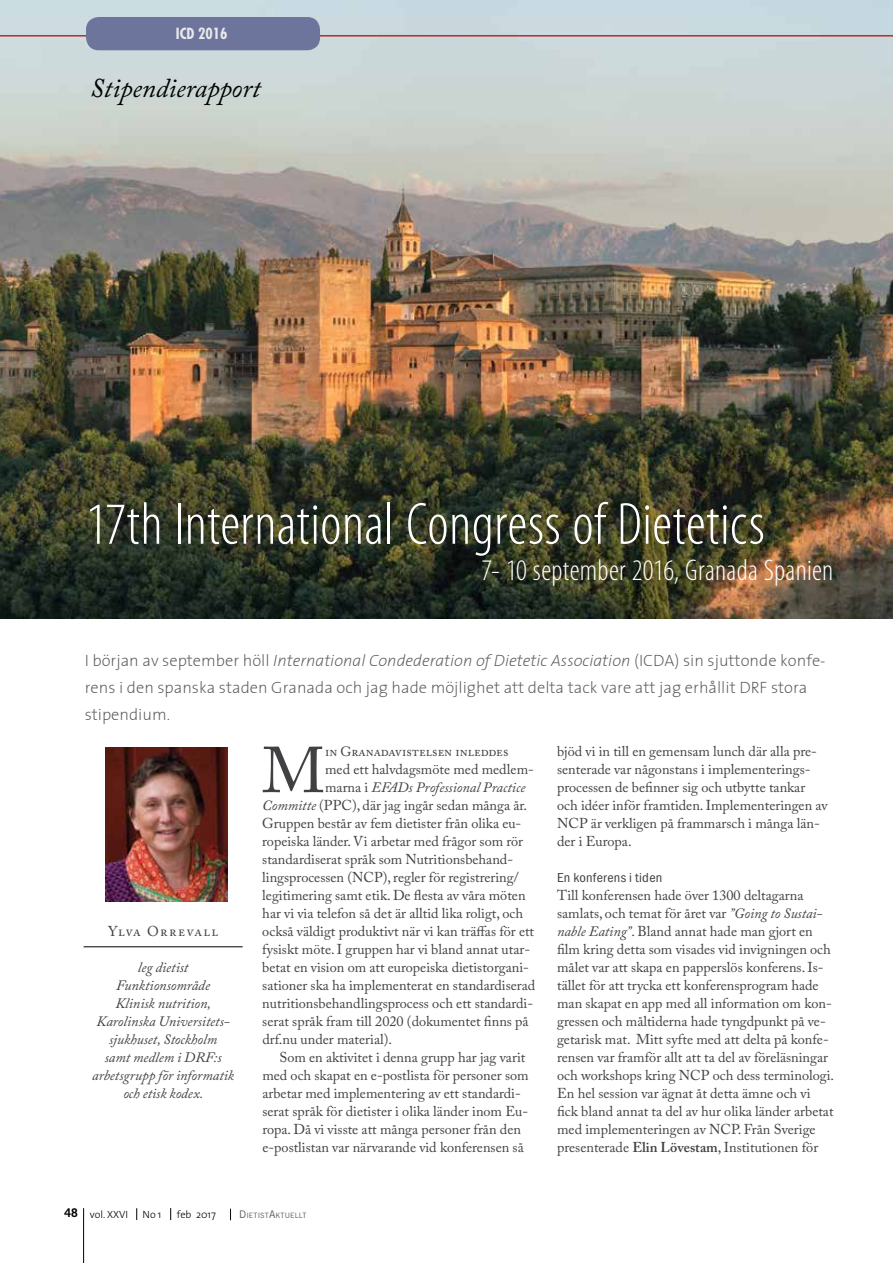
<style>
.page{position:relative;width:893px;height:1263px;background:#fff}
.page>*{position:absolute;margin:0;border:0;box-sizing:border-box;transform-origin:0 0}
.t1{font:64.2px "Adobe Caslon Pro";color:#414042}
.t2{font:300 condensed 60px "Myriad Pro";letter-spacing:.005em;color:#fff}
.t3{font:300 condensed 30px "Myriad Pro";letter-spacing:.01em;color:#fff}
.t4{font:italic 27px "Adobe Caslon Pro";color:#000}
.t5{font:200 16.5px/27px "The Sans";color:#58595b}
.t6{font:700 condensed 15px "Futura Std";color:#e9e9ea}
.t7{font:14.25px/18px "Adobe Caslon Pro";color:#414042}
.t8{font:italic 14.25px/18px "Adobe Caslon Pro";color:#414042;text-align:center}
.t9{font:13.5px "Adobe Caslon Pro";color:#414042}
.t10{font:13.5px "Franklin Gothic Cond";letter-spacing:.02em;color:#414042;scale:1.05 1}
.t11{font:300 10.5px "The Sans";color:#000}
.t12{font:7.35px "Trade Gothic";letter-spacing:.015em;color:#58595b}
.s1{font-style:italic}
.s2{font-weight:600}
.s3{font-style:normal}
.s4{font-family:"Trade Gothic";font-weight:700;font-size:12px}
.s5{font-size:10.5px}
</style>
<div class="page">
<img style="left:0;top:0;width:893px;height:618px">
<hr style="left:0;top:35px;width:893px;height:2px;background:#b8292f">
<div style="left:86px;top:17px;width:234px;height:33px;background:#6e759c;border-radius:13px"></div>
<hr style="left:83px;top:1208px;width:1px;height:55px;background:#000">
<svg style="left:170px;top:1208px;width:1px;height:12px"></svg>
<svg style="left:136px;top:1208px;width:1px;height:12px"></svg>
<hr style="left:84px;top:946px;width:159px;height:1px;background:#000">
<img style="left:105px;top:748px;width:122px;height:153px">
<p class="t6" style="left:176px;top:25px;width:53px">ICD 2016</p>
<h3 class="t4" style="left:90px;top:72px;width:172px">Stipendierapport</h3>
<h2 class="t2" style="left:85px;top:488px;width:681px">17th International Congress of Dietetics</h2>
<h3 class="t3" style="left:481px;top:552px;width:354px">7- 10 september 2016, Granada Spanien</h3>
<p class="t5" style="left:85px;top:646px;width:742px">I början av september höll <span class="s1">International Condederation of Dietetic Association</span> (ICDA) sin sjuttonde konfe&shy;rens i den spanska staden Granada och jag hade möjlighet att delta tack vare att jag erhållit DRF stora stipendium.</p>
<p class="t7" style="left:557px;top:742px;width:272px">bjöd vi in till en gemensam lunch där alla pre&shy;senterade var någonstans i implementerings&shy;processen de befinner sig och utbytte tankar och idéer inför framtiden. Implementeringen av NCP är verkligen på frammarsch i många län&shy;der i Europa.</p>
<p class="t10" style="left:557px;top:870px;width:102px">En konferens i tiden</p>
<p class="t7" style="left:557px;top:886px;width:279px">Till konferensen hade över 1300 deltagarna samlats, och temat för året var <span class="s1">”Going to Sustai&shy;nable Eating”</span>. Bland annat hade man gjort en film kring detta som visades vid invigningen och målet var att skapa en papperslös konferens. Is&shy;tället för att trycka ett konferensprogram hade man skapat en app med all information om kon&shy;gressen och måltiderna hade tyngdpunkt på ve&shy;getarisk mat. Mitt syfte med att delta på konfe&shy;rensen var framför allt att ta del av föreläsningar och workshops kring NCP och dess terminologi.<br>En hel session var ägnat åt detta ämne och vi fick bland annat ta del av hur olika länder arbetat med implementeringen av NCP. Från Sverige presenterade <span class="s2">Elin Lövestam</span>, Institutionen för</p>
<h1 class="t1" style="left:262px;top:732px;width:64px">M</h1>
<p class="t9" style="left:325px;top:743px;width:185px">in Granadavistelsen inleddes</p>
<p class="t7" style="left:325px;top:760px;width:210px">med ett halvdagsmöte med medlem-</p>
<p class="t8" style="left:325px;top:778px;width:202px"><span class="s3">marna i</span> EFADs Professional Practice</p>
<p class="t7" style="left:262px;top:796px;width:266px"><span class="s1">Committe</span> (PPC), där jag ingår sedan många år.</p>
<p class="t7" style="left:262px;top:814px;width:261px">Gruppen består av fem dietister från olika eu-</p>
<p class="t7" style="left:262px;top:832px;width:262px">ropeiska länder. Vi arbetar med frågor som rör</p>
<p class="t7" style="left:262px;top:850px;width:252px">standardiserat språk som Nutritionsbehand-</p>
<p class="t7" style="left:262px;top:868px;width:258px">lingsprocessen (NCP), regler för registrering/</p>
<p class="t7" style="left:262px;top:886px;width:265px">legitimering samt etik. De flesta av våra möten</p>
<p class="t7" style="left:262px;top:904px;width:262px">har vi via telefon så det är alltid lika roligt, och</p>
<p class="t7" style="left:262px;top:922px;width:273px">också väldigt produktivt när vi kan träffas för ett</p>
<p class="t7" style="left:262px;top:940px;width:269px">fysiskt möte. I gruppen har vi bland annat utar-</p>
<p class="t7" style="left:262px;top:958px;width:268px">betat en vision om att europeiska dietistorgani-</p>
<p class="t7" style="left:262px;top:976px;width:274px">sationer ska ha implementerat en standardiserad</p>
<p class="t7" style="left:262px;top:994px;width:272px">nutritionsbehandlingsprocess och ett standardi-</p>
<p class="t7" style="left:262px;top:1012px;width:268px">serat språk fram till 2020 (dokumentet finns på</p>
<p class="t7" style="left:262px;top:1030px;width:131px">drf.nu under material).</p>
<p class="t7" style="left:279px;top:1048px;width:248px">Som en aktivitet i denna grupp har jag varit</p>
<p class="t7" style="left:262px;top:1066px;width:268px">med och skapat en e-postlista för personer som</p>
<p class="t7" style="left:262px;top:1084px;width:260px">arbetar med implementering av ett standardi-</p>
<p class="t7" style="left:262px;top:1102px;width:267px">serat språk för dietister i olika länder inom Eu-</p>
<p class="t7" style="left:262px;top:1120px;width:260px">ropa. Då vi visste att många personer från den</p>
<p class="t7" style="left:262px;top:1138px;width:263px">e-postlistan var närvarande vid konferensen så</p>
<p class="t7" style="left:108px;top:922px;width:112px">Ylva Orrevall</p>
<p class="t8" style="left:92px;top:958px;width:143px">leg dietist<br>Funktionsområde<br>Klinisk nutrition,<br>Karolinska Universitets&shy;sjukhuset, Stockholm<br>samt medlem i DRF:s arbetsgrupp för informatik och etisk kodex.</p>
<p class="t11" style="left:64px;top:1205px;width:65px"><span class="s4">48</span> vol. XXVI</p>
<p class="t11" style="left:143px;top:1205px;width:20px">No 1</p>
<p class="t11" style="left:177px;top:1205px;width:41px">feb 2017</p>
<p class="t12" style="left:239px;top:1211px;width:69px"><span class="s5">D</span>IETIST<span class="s5">A</span>KTUELLT</p>
</div>
